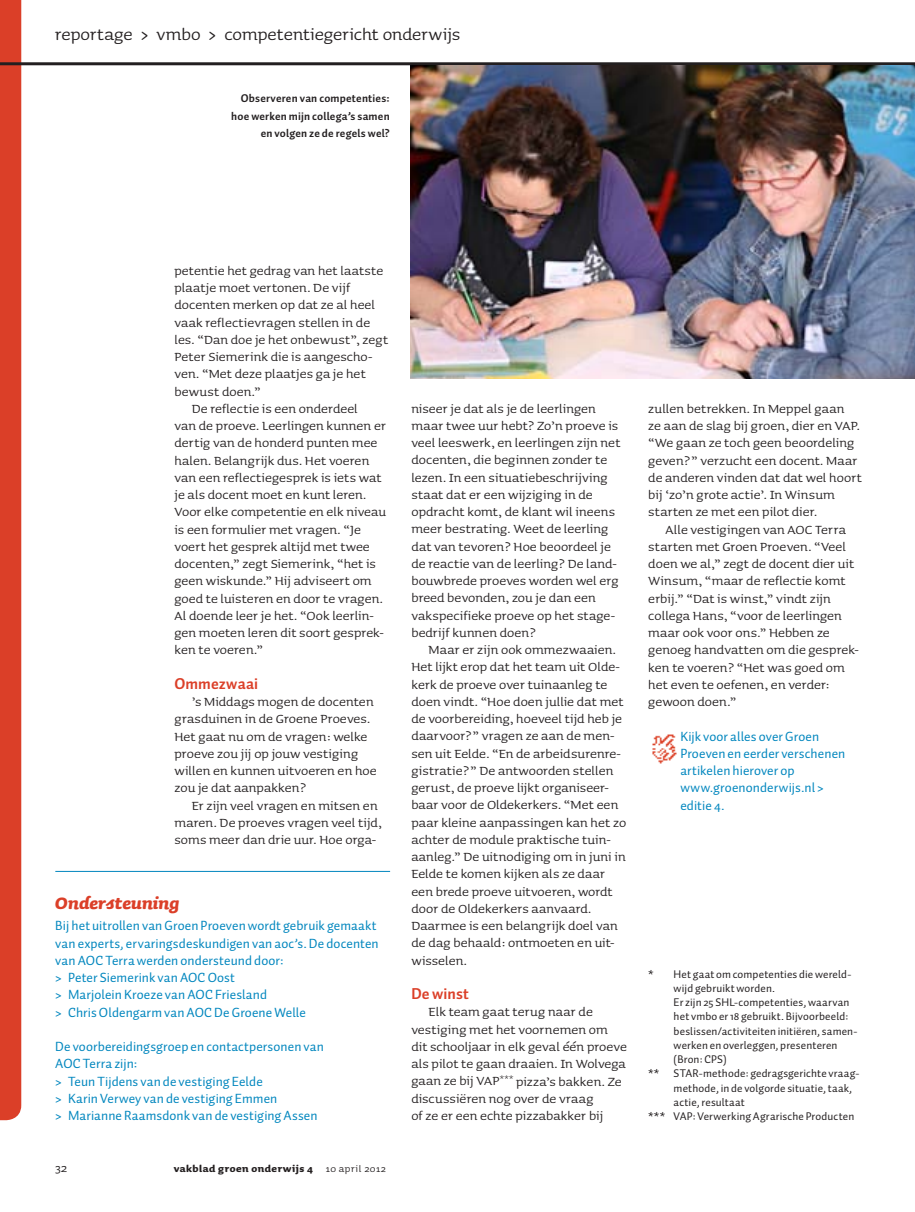
<style>
.page{position:relative;width:915px;height:1212px;background:#fff}
.page>*{position:absolute;margin:0;border:0;box-sizing:border-box;transform-origin:0 0}
.t1{font:21px "Sauna";color:#231f20}
.t2{font:21px "Sauna Bold Italic Swash";color:#db3f28}
.t3{font:15.75px/17.2px "Sauna";letter-spacing:.005em;color:#231f20}
.t4{font:700 15.75px "Auto 1";letter-spacing:.005em;color:#db3f28}
.t5{font:15px "Sauna";color:#231f20}
.t6{font:13.5px/17.2px "Auto 1";letter-spacing:.005em;color:#0086be}
.t7{font:700 12px "Sauna";letter-spacing:.04em;color:#231f20}
.t8{font:11.25px "Auto 1";letter-spacing:.015em;color:#231f20}
.t9{font:700 11.25px/17.2px "Auto 1";letter-spacing:.015em;color:#231f20;text-align:right}
.s1{font-weight:400}
</style>
<div class="page">
<div style="left:0;top:0;width:21px;height:1120px;background:#db3f28"></div>
<hr style="left:0;top:62px;width:914px;height:3px;background:#231f20">
<hr style="left:55px;top:871px;width:335px;height:1px;background:#0086be">
<img style="left:652px;top:734px;width:25px;height:30px">
<img style="left:411px;top:65px;width:503px;height:313px">
<h1 class="t1" style="left:55px;top:23px;width:406px">reportage &gt; vmbo &gt; competentiegericht onderwijs</h1>
<p class="t9" style="left:231px;top:90px;width:160px">Observeren van competenties: hoe werken mijn collega’s samen en volgen ze de regels wel?</p>
<p class="t3" style="left:174px;top:262px;width:210px">petentie het gedrag van het laatste</p>
<p class="t3" style="left:174px;top:279px;width:177px">plaatje moet vertonen. De vijf</p>
<p class="t3" style="left:174px;top:296px;width:202px">docenten merken op dat ze al heel</p>
<p class="t3" style="left:174px;top:314px;width:197px">vaak reflectievragen stellen in de</p>
<p class="t3" style="left:174px;top:331px;width:215px">les. “Dan doe je het onbewust”, zegt</p>
<p class="t3" style="left:174px;top:348px;width:199px">Peter Siemerink die is aangescho-</p>
<p class="t3" style="left:174px;top:365px;width:193px">ven. “Met deze plaatjes ga je het</p>
<p class="t3" style="left:174px;top:383px;width:88px">bewust doen.”</p>
<p class="t3" style="left:192px;top:400px;width:168px">De reflectie is een onderdeel</p>
<p class="t3" style="left:174px;top:417px;width:213px">van de proeve. Leerlingen kunnen er</p>
<p class="t3" style="left:174px;top:434px;width:204px">dertig van de honderd punten mee</p>
<p class="t3" style="left:174px;top:452px;width:196px">halen. Belangrijk dus. Het voeren</p>
<p class="t3" style="left:174px;top:469px;width:208px">van een reflectiegesprek is iets wat</p>
<p class="t3" style="left:174px;top:486px;width:193px">je als docent moet en kunt leren.</p>
<p class="t3" style="left:174px;top:503px;width:213px">Voor elke competentie en elk niveau</p>
<p class="t3" style="left:174px;top:521px;width:188px">is een formulier met vragen. “Je</p>
<p class="t3" style="left:174px;top:538px;width:197px">voert het gesprek altijd met twee</p>
<p class="t3" style="left:174px;top:555px;width:203px">docenten,” zegt Siemerink, “het is</p>
<p class="t3" style="left:174px;top:572px;width:199px">geen wiskunde.” Hij adviseert om</p>
<p class="t3" style="left:174px;top:590px;width:210px">goed te luisteren en door te vragen.</p>
<p class="t3" style="left:174px;top:607px;width:201px">Al doende leer je het. “Ook leerlin-</p>
<p class="t3" style="left:174px;top:624px;width:211px">gen moeten leren dit soort gesprek-</p>
<p class="t3" style="left:174px;top:641px;width:90px">ken te voeren.”</p>
<p class="t4" style="left:174px;top:673px;width:85px">Ommezwaai</p>
<p class="t3" style="left:174px;top:693px;width:204px;text-indent:17px">’s Middags mogen de docenten grasduinen in de Groene Proeves.<br>Het gaat nu om de vragen: welke proeve zou jij op jouw vestiging willen en kunnen uitvoeren en hoe zou je dat aanpakken?</p>
<p class="t3" style="left:174px;top:797px;width:209px;text-indent:17px">Er zijn veel vragen en mitsen en maren. De proeves vragen veel tijd, soms meer dan drie uur. Hoe orga-</p>
<h1 class="t2" style="left:55px;top:892px;width:126px">Ondersteuning</h1>
<p class="t6" style="left:55px;top:917px;width:325px">Bij het uitrollen van Groen Proeven wordt gebruik gemaakt van experts, ervaringsdeskundigen van aoc’s. De docenten van AOC Terra werden ondersteund door:<br>&gt; Peter Siemerink van AOC Oost<br>&gt; Marjolein Kroeze van AOC Friesland<br>&gt; Chris Oldengarm van AOC De Groene Welle</p>
<p class="t6" style="left:55px;top:1038px;width:270px">De voorbereidingsgroep en contactpersonen van AOC Terra zijn:<br>&gt; Teun Tijdens van de vestiging Eelde<br>&gt; Karin Verwey van de vestiging Emmen<br>&gt; Marianne Raamsdonk van de vestiging Assen</p>
<p class="t5" style="left:55px;top:1160px;width:13px">32</p>
<p class="t7" style="left:174px;top:1162px;width:213px">vakblad groen onderwijs 4 <span class="s1">10 april 2012</span></p>
<p class="t3" style="left:411px;top:400px;width:210px">niseer je dat als je de leerlingen maar twee uur hebt? Zo’n proeve is veel leeswerk, en leerlingen zijn net docenten, die beginnen zonder te lezen. In een situatiebeschrijving staat dat er een wijziging in de opdracht komt, de klant wil ineens meer bestrating. Weet de leerling dat van tevoren? Hoe beoordeel je de reactie van de leerling? De land&shy;bouwbrede proeves worden wel erg breed bevonden, zou je dan een vakspecifieke proeve op het stage&shy;bedrijf kunnen doen?</p>
<p class="t3" style="left:411px;top:641px;width:216px;text-indent:17px">Maar er zijn ook ommezwaaien.<br>Het lijkt erop dat het team uit Olde&shy;kerk de proeve over tuinaanleg te doen vindt. “Hoe doen jullie dat met de voorbereiding, hoeveel tijd heb je daarvoor?” vragen ze aan de men&shy;sen uit Eelde. “En de arbeidsurenre&shy;gistratie?” De antwoorden stellen gerust, de proeve lijkt organiseer&shy;baar voor de Oldekerkers. “Met een paar kleine aanpassingen kan het zo achter de module praktische tuin&shy;aanleg.” De uitnodiging om in juni in<br>Eelde te komen kijken als ze daar een brede proeve uitvoeren, wordt door de Oldekerkers aanvaard.<br>Daarmee is een belangrijk doel van de dag behaald: ontmoeten en uit&shy;wisselen.</p>
<p class="t4" style="left:411px;top:984px;width:59px">De winst</p>
<p class="t3" style="left:411px;top:1003px;width:217px;text-indent:17px">Elk team gaat terug naar de vestiging met het voornemen om dit schooljaar in elk geval één proeve als pilot te gaan draaien. In Wolvega gaan ze bij VAP<sup>***</sup> pizza’s bakken. Ze discussiëren nog over de vraag<br>of ze er een echte pizzabakker bij</p>
<p class="t3" style="left:648px;top:400px;width:215px">zullen betrekken. In Meppel gaan<br>ze aan de slag bij groen, dier en VAP. “We gaan ze toch geen beoordeling geven?” verzucht een docent. Maar de anderen vinden dat dat wel hoort bij ‘zo’n grote actie’. In Winsum starten ze met een pilot dier.</p>
<p class="t3" style="left:648px;top:521px;width:212px;text-indent:17px">Alle vestigingen van AOC Terra starten met Groen Proeven. “Veel doen we al,” zegt de docent dier uit<br>Winsum, “maar de reflectie komt erbij.” “Dat is winst,” vindt zijn collega Hans, “voor de leerlingen maar ook voor ons.” Hebben ze genoeg handvatten om die gesprek&shy;ken te voeren? “Het was goed om het even te oefenen, en verder: gewoon doen.”</p>
<p class="t6" style="left:680px;top:727px;width:166px">Kijk voor alles over Groen<br>Proeven en eerder verschenen artikelen hierover op www.groenonderwijs.nl &gt; editie 4.</p>
<p class="t8" style="left:648px;top:967px;width:205px">* Het gaat om competenties die wereld-</p>
<p class="t8" style="left:673px;top:981px;width:103px">wijd gebruikt worden.</p>
<p class="t8" style="left:673px;top:995px;width:177px">Er zijn 25 SHL-competenties, waarvan</p>
<p class="t8" style="left:673px;top:1010px;width:176px">het vmbo er 18 gebruikt. Bijvoorbeeld:</p>
<p class="t8" style="left:673px;top:1024px;width:185px">beslissen/activiteiten initiëren, samen-</p>
<p class="t8" style="left:673px;top:1038px;width:165px">werken en overleggen, presenteren</p>
<p class="t8" style="left:673px;top:1052px;width:55px">(Bron: CPS)</p>
<p class="t8" style="left:648px;top:1067px;width:13px">**</p>
<p class="t8" style="left:673px;top:1067px;width:187px">STAR-methode: gedragsgerichte vraag-</p>
<p class="t8" style="left:673px;top:1081px;width:180px">methode, in de volgorde situatie, taak,</p>
<p class="t8" style="left:673px;top:1095px;width:73px">actie, resultaat</p>
<p class="t8" style="left:648px;top:1109px;width:208px">*** VAP: Verwerking Agrarische Producten</p>
</div>
